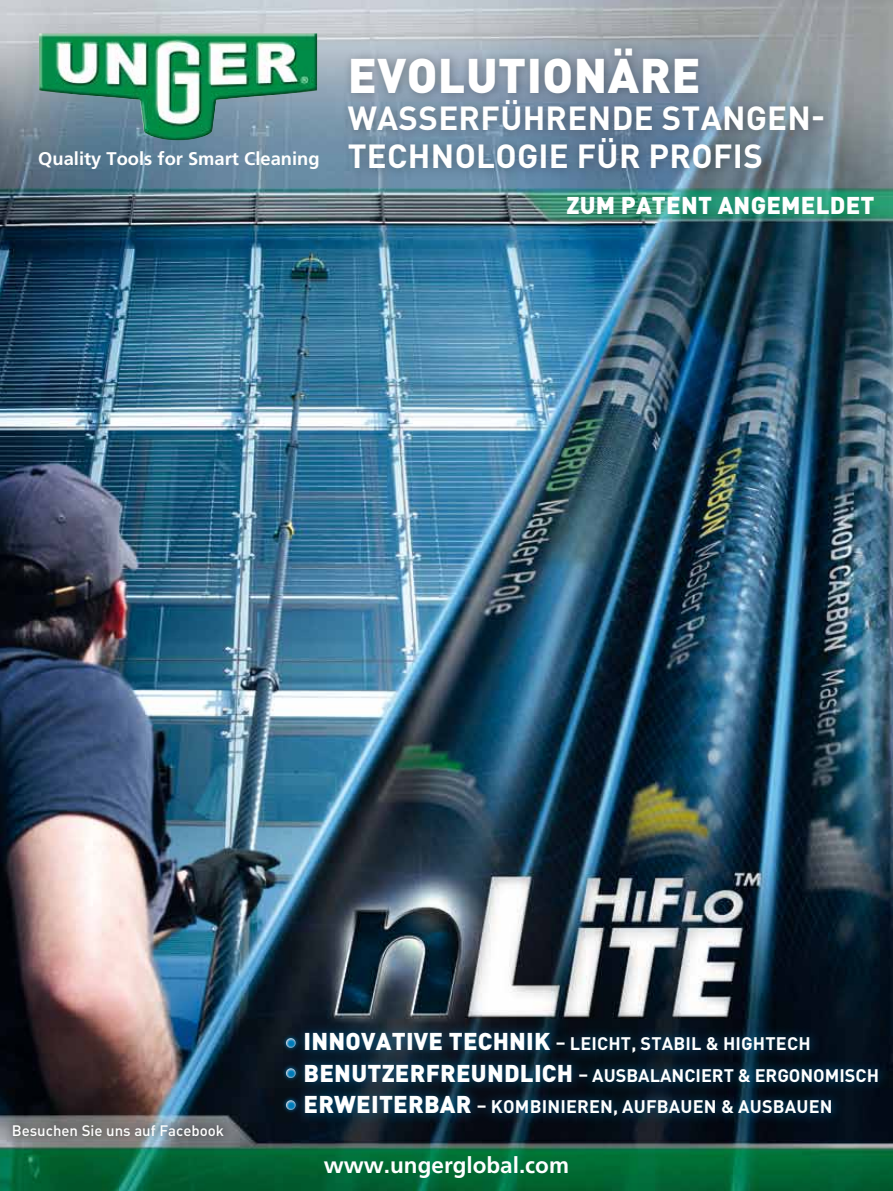
<style>
.page{position:relative;width:893px;height:1191px;background:#fff}
.page>*{position:absolute;margin:0;border:0;box-sizing:border-box;transform-origin:0 0}
.t1{font:900 48px "DIN Pro";letter-spacing:.01em;color:#fff}
.t2{font:700 33px/37.5px "DIN Pro";letter-spacing:.01em;color:#fff}
.t3{font:900 24px "DIN Pro";letter-spacing:.01em;color:#fff}
.t4{font:700 22.5px "Frutiger LT Pro";color:#fff}
.t5{font:700 18.3px "Frutiger LT Pro";color:#fff}
.t6{font:700 18px "DIN Pro";letter-spacing:.01em;color:#fff}
.t7{font:500 15px "DIN Pro";color:#fff}
.s1{font-weight:700;font-size:18px}
.s2{font-weight:900;font-size:24px}
</style>
<div class="page">
<img style="left:0;top:0;width:893px;height:1191px">
<img style="left:39px;top:33px;width:278px;height:107px">
<div style="left:340px;top:40px;width:494px;height:139px;background:#000;opacity:.3"></div>
<div style="left:4px;top:1117px;width:228px;height:28px;background:#000;opacity:.75"></div>
<div style="left:294px;top:1021px;width:595px;height:105px;background:#0081c7;opacity:.6"></div>
<div style="left:281px;top:1033px;width:19px;height:19px;background:#0081c7;opacity:.75"></div>
<svg style="left:286px;top:1038px;width:10px;height:9px"></svg>
<div style="left:281px;top:1063px;width:19px;height:19px;background:#0081c7;opacity:.75"></div>
<svg style="left:286px;top:1068px;width:10px;height:10px"></svg>
<div style="left:281px;top:1095px;width:19px;height:19px;background:#0081c7;opacity:.75"></div>
<svg style="left:286px;top:1100px;width:10px;height:10px"></svg>
<p class="t5" style="left:38px;top:148px;width:283px">Quality Tools for Smart Cleaning</p>
<h1 class="t1" style="left:348px;top:43px;width:354px">EVOLUTIONÄRE</h1>
<h2 class="t2" style="left:348px;top:98px;width:479px">WASSERFÜHRENDE STANGEN-<br>TECHNOLOGIE FÜR PROFIS</h2>
<p class="t3" style="left:566px;top:189px;width:310px">ZUM PATENT ANGEMELDET</p>
<p class="t7" style="left:12px;top:1120px;width:214px">Besuchen Sie uns auf Facebook</p>
<p class="t3" style="left:304px;top:1025px;width:288px">INNOVATIVE TECHNIK <span class="s1">– LEICHT</span></p>
<p class="t6" style="left:631px;top:1031px;width:157px">, STABIL &amp; HIGHTECH</p>
<p class="t3" style="left:304px;top:1057px;width:347px">BENUTZERFREUNDLICH <span class="s1">– AUSBALANCIERT</span></p>
<p class="t6" style="left:738px;top:1063px;width:41px">&amp; ERGONO</p>
<p class="t6" style="left:825px;top:1063px;width:25px">MISCH</p>
<p class="t6" style="left:304px;top:1094px;width:249px"><span class="s2">ERWEITERBAR</span> – KOMBINIEREN</p>
<p class="t6" style="left:613px;top:1094px;width:208px">, AUF BAUEN &amp; AUSBAUEN</p>
<p class="t4" style="left:324px;top:1152px;width:247px">www.ungerglobal.com</p>
</div>
